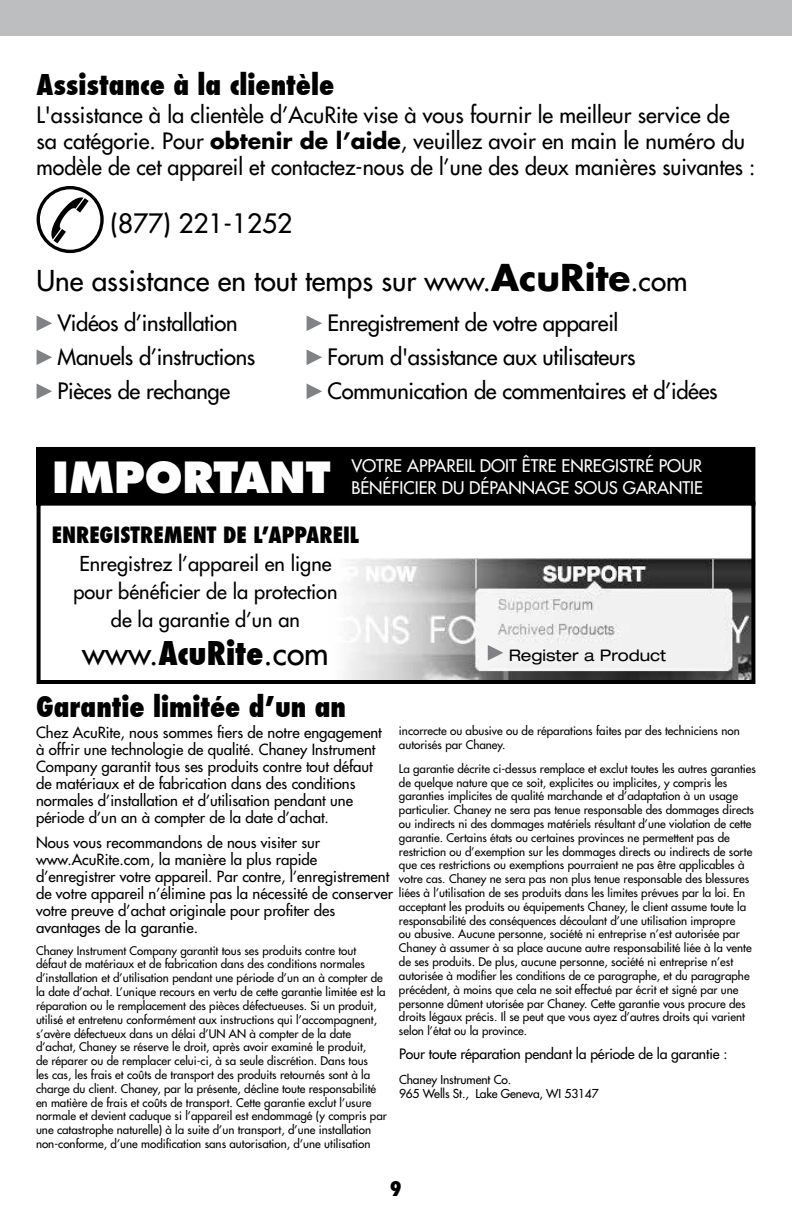
<style>
.page{position:relative;width:792px;height:1224px;background:#fff}
.page>*{position:absolute;margin:0;border:0;box-sizing:border-box;transform-origin:0 0}
.t1{font:800 41.8px "Futura";color:#fff}
.t2{font:32px "Futura";color:#000}
.t3{font:800 condensed 28px "Futura";color:#000}
.t4{font:28px "Futura";color:#000}
.t5{font:26px "Futura";color:#000}
.t6{font:22px/26px "Futura";color:#000}
.t7{font:800 condensed 22px "Futura";color:#000}
.t8{font:20px/28px "Futura";color:#000;text-align:center}
.t9{font:800 condensed 20px "Futura";color:#000}
.t10{font:17px/22px "Futura";color:#fff}
.t11{font:expanded 16px "Helvetica Neue";color:#000}
.t12{font:15px/17px "Futura";color:#000}
.t13{font:14px "Futura";letter-spacing:-.01em;color:#000}
.t14{font:12px/14.4px "Futura";letter-spacing:-.01em;color:#000}
.t15{font:11.6px/13.8px "Futura";color:#000}
.s1{font-weight:700}
.s2{font-weight:700;font-size:36px}
.s3{font-weight:800;font-stretch:condensed}
</style>
<div class="page">
<div style="left:0;top:0;width:792px;height:36px;background:#bcbec0"></div>
<svg style="left:47px;top:194px;width:42px;height:49px"></svg>
<div style="left:37px;top:186px;width:67px;height:67px;border:3px solid #000;border-radius:50%"></div>
<svg style="left:37px;top:316px;width:15px;height:15px"></svg>
<svg style="left:307px;top:316px;width:15px;height:15px"></svg>
<svg style="left:37px;top:350px;width:15px;height:15px"></svg>
<svg style="left:307px;top:350px;width:15px;height:15px"></svg>
<svg style="left:37px;top:384px;width:15px;height:15px"></svg>
<svg style="left:307px;top:384px;width:15px;height:15px"></svg>
<div style="left:38px;top:449px;width:715px;height:54px;background:#000"></div>
<div style="left:36px;top:447px;width:719px;height:58px;border:4px solid #000"></div>
<img style="left:346px;top:558px;width:404px;height:121px">
<div style="left:37px;top:501px;width:718px;height:183px;border:4px solid #000"></div>
<svg style="left:488px;top:645px;width:15px;height:16px"></svg>
<h3 class="t3" style="left:37px;top:66px;width:299px">Assistance à la clientèle</h3>
<h3 class="t6" style="left:37px;top:102px;width:720px">L'assistance à la clientèle d’AcuRite vise à vous fournir le meilleur service de sa catégorie. Pour <span class="s1">obtenir de l’aide</span>, veuillez avoir en main le numéro du modèle de cet appareil et contactez-nous de l’une des deux manières suivantes :</h3>
<h3 class="t5" style="left:111px;top:207px;width:183px">(877) 221-1252</h3>
<h3 class="t4" style="left:37px;top:263px;width:653px">Une assistance en tout temps sur www.<span class="s2">AcuRite</span>.com</h3>
<h3 class="t6" style="left:58px;top:310px;width:181px">Vidéos d’installation</h3>
<h3 class="t6" style="left:328px;top:310px;width:292px">Enregistrement de votre appareil</h3>
<h3 class="t6" style="left:58px;top:344px;width:199px">Manuels d’instructions</h3>
<h3 class="t6" style="left:328px;top:344px;width:309px">Forum d'assistance aux utilisateurs</h3>
<h3 class="t6" style="left:58px;top:378px;width:174px">Pièces de rechange</h3>
<h3 class="t6" style="left:328px;top:378px;width:391px">Communication de commentaires et d’idées</h3>
<h1 class="t1" style="left:52px;top:451px;width:280px">IMPORTANT</h1>
<h3 class="t10" style="left:351px;top:454px;width:353px">VOTRE APPAREIL DOIT ÊTRE ENREGISTRÉ POUR<br>BÉNÉFICIER DU DÉPANNAGE SOUS GARANTIE</h3>
<h3 class="t7" style="left:52px;top:520px;width:309px">ENREGISTREMENT DE L’APPAREIL</h3>
<h3 class="t8" style="left:73px;top:549px;width:266px">Enregistrez l’appareil en ligne pour bénéficier de la protection de la garantie d’un an</h3>
<h2 class="t2" style="left:82px;top:632px;width:248px">www.<span class="s3">AcuRite</span>.com</h2>
<h3 class="t3" style="left:36px;top:688px;width:312px">Garantie limitée d’un an</h3>
<h3 class="t11" style="left:509px;top:645px;width:159px">Register a Product</h3>
<p class="t12" style="left:36px;top:724px;width:347px">Chez AcuRite, nous sommes fiers de notre engagement à offrir une technologie de qualité. Chaney Instrument Company garantit tous ses produits contre tout défaut de matériaux et de fabrication dans des conditions normales d’installation et d’utilisation pendant une période d’un an à compter de la date d’achat.</p>
<p class="t12" style="left:36px;top:834px;width:358px">Nous vous recommandons de nous visiter sur www.AcuRite.com, la manière la plus rapide d’enregistrer votre appareil. Par contre, l’enregistrement de votre appareil n’élimine pas la nécessité de conserver votre preuve d’achat originale pour profiter des avantages de la garantie.</p>
<p class="t15" style="left:36px;top:943px;width:352px">Chaney Instrument Company garantit tous ses produits contre tout défaut de matériaux et de fabrication dans des conditions normales d’installation et d’utilisation pendant une période d’un an à compter de la date d’achat. L’unique recours en vertu de cette garantie limitée est la réparation ou le remplacement des pièces défectueuses. Si un produit, utilisé et entretenu conformément aux instructions qui l’accompagnent, s’avère défectueux dans un délai d’UN AN à compter de la date d’achat, Chaney se réserve le droit, après avoir examiné le produit,<br>de réparer ou de remplacer celui-ci, à sa seule discrétion. Dans tous<br>les cas, les frais et coûts de transport des produits retournés sont à la charge du client. Chaney, par la présente, décline toute responsabilité en matière de frais et coûts de transport. Cette garantie exclut l’usure normale et devient caduque si l’appareil est endommagé (y compris par une catastrophe naturelle) à la suite d’un transport, d’une installation non-conforme, d’une modification sans autorisation, d’une utilisation</p>
<p class="t15" style="left:399px;top:724px;width:342px">incorrecte ou abusive ou de réparations faites par des techniciens non autorisés par Chaney.</p>
<p class="t15" style="left:399px;top:762px;width:359px">La garantie décrite ci-dessus remplace et exclut toutes les autres garanties de quelque nature que ce soit, explicites ou implicites, y compris les garanties implicites de qualité marchande et d’adaptation à un usage particulier. Chaney ne sera pas tenue responsable des dommages directs ou indirects ni des dommages matériels résultant d’une violation de cette garantie. Certains états ou certaines provinces ne permettent pas de restriction ou d’exemption sur les dommages directs ou indirects de sorte que ces restrictions ou exemptions pourraient ne pas être applicables à votre cas. Chaney ne sera pas non plus tenue responsable des blessures liées à l’utilisation de ses produits dans les limites prévues par la loi. En acceptant les produits ou équipements Chaney, le client assume toute la responsabilité des conséquences découlant d’une utilisation impropre<br>ou abusive. Aucune personne, société ni entreprise n’est autorisée par Chaney à assumer à sa place aucune autre responsabilité liée à la vente de ses produits. De plus, aucune personne, société ni entreprise n’est autorisée à modifier les conditions de ce paragraphe, et du paragraphe précédent, à moins que cela ne soit effectué par écrit et signé par une personne dûment utorisée par Chaney. Cette garantie vous procure des droits légaux précis. Il se peut que vous ayez d’autres droits qui varient selon l’état ou la province.</p>
<p class="t13" style="left:399px;top:1045px;width:330px">Pour toute réparation pendant la période de la garantie :</p>
<p class="t14" style="left:399px;top:1072px;width:201px">Chaney Instrument Co.<br>965 Wells St., Lake Geneva, WI 53147</p>
<h3 class="t9" style="left:390px;top:1175px;width:14px">9</h3>
</div>
